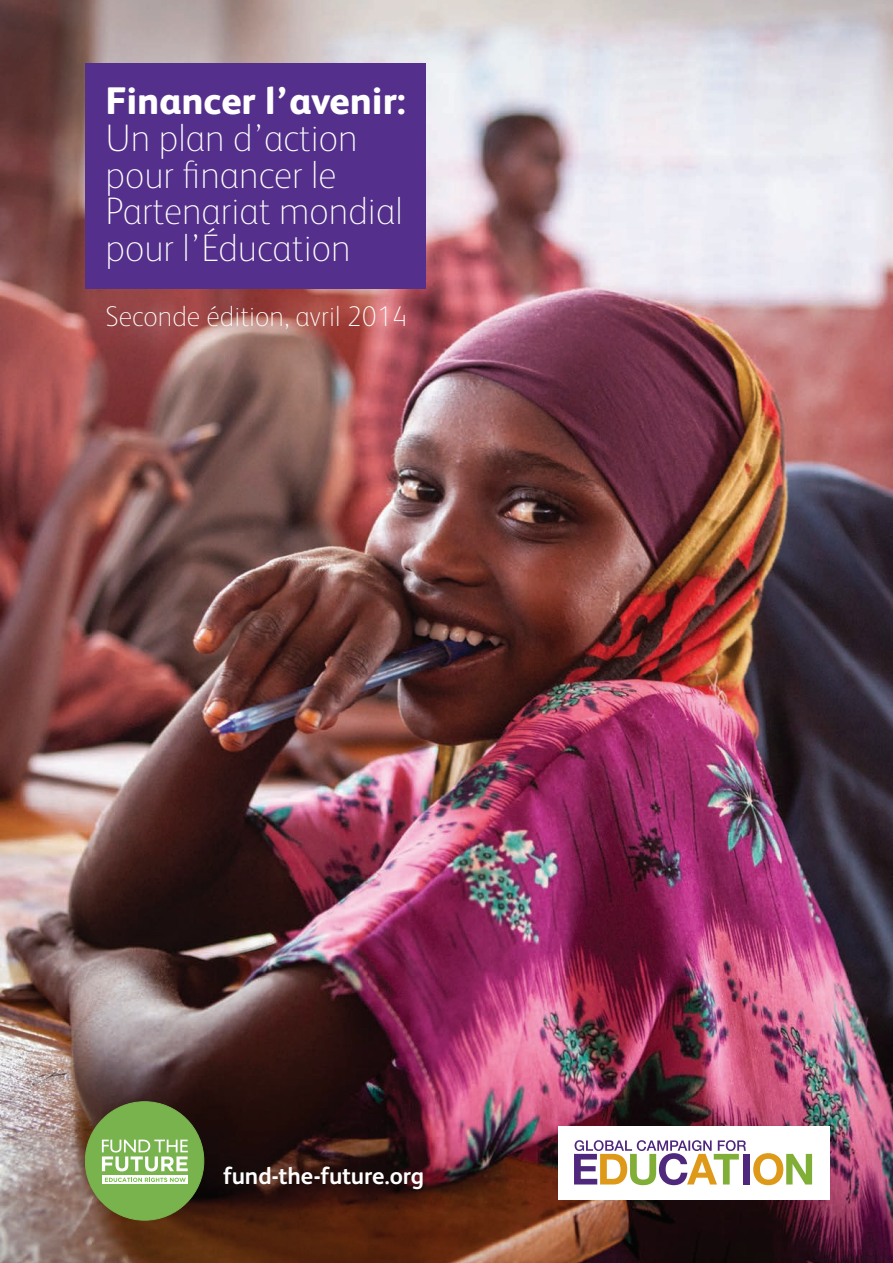
<style>
.page{position:relative;width:893px;height:1263px;background:#fff}
.page>*{position:absolute;margin:0;border:0;box-sizing:border-box;transform-origin:0 0}
.t1{font:100 38.4px/36.8px "FS Albert";color:#fff}
.t2{font:800 38.4px "FS Albert";color:#fff}
.t3{font:100 28.5px "FS Albert";color:#fff}
.GCE_Members{font:700 24px "FS Albert";letter-spacing:-.005em;color:#fff}
</style>
<div class="page">
<img style="left:0;top:0;width:893px;height:1263px">
<div style="left:85px;top:64px;width:340px;height:225px;background:#54308c"></div>
<div style="left:558px;top:1126px;width:271px;height:73px;background:#fff"></div>
<svg style="left:753px;top:1153px;width:59px;height:32px"></svg>
<div style="left:743px;top:1154px;width:6px;height:30px;background:#4f277d"></div>
<svg style="left:574px;top:1140px;width:172px;height:45px"></svg>
<div style="left:85px;top:1102px;width:119px;height:118px;background:#78b34e;border-radius:50%"></div>
<svg style="left:102px;top:1139px;width:86px;height:32px"></svg>
<svg style="left:102px;top:1176px;width:86px;height:8px"></svg>
<svg style="left:105px;top:1178px;width:81px;height:4px"></svg>
<p class="t2" style="left:106px;top:78px;width:302px">Financer l’avenir:</p>
<p class="t1" style="left:106px;top:119px;width:299px">Un plan d’action pour financer le<br>Partenariat mondial pour l’Éducation</p>
<p class="t3" style="left:106px;top:300px;width:303px">Seconde édition, avril 2014</p>
<p class="GCE_Members" style="left:223px;top:1162px;width:202px">fund-the-future.org</p>
</div>
